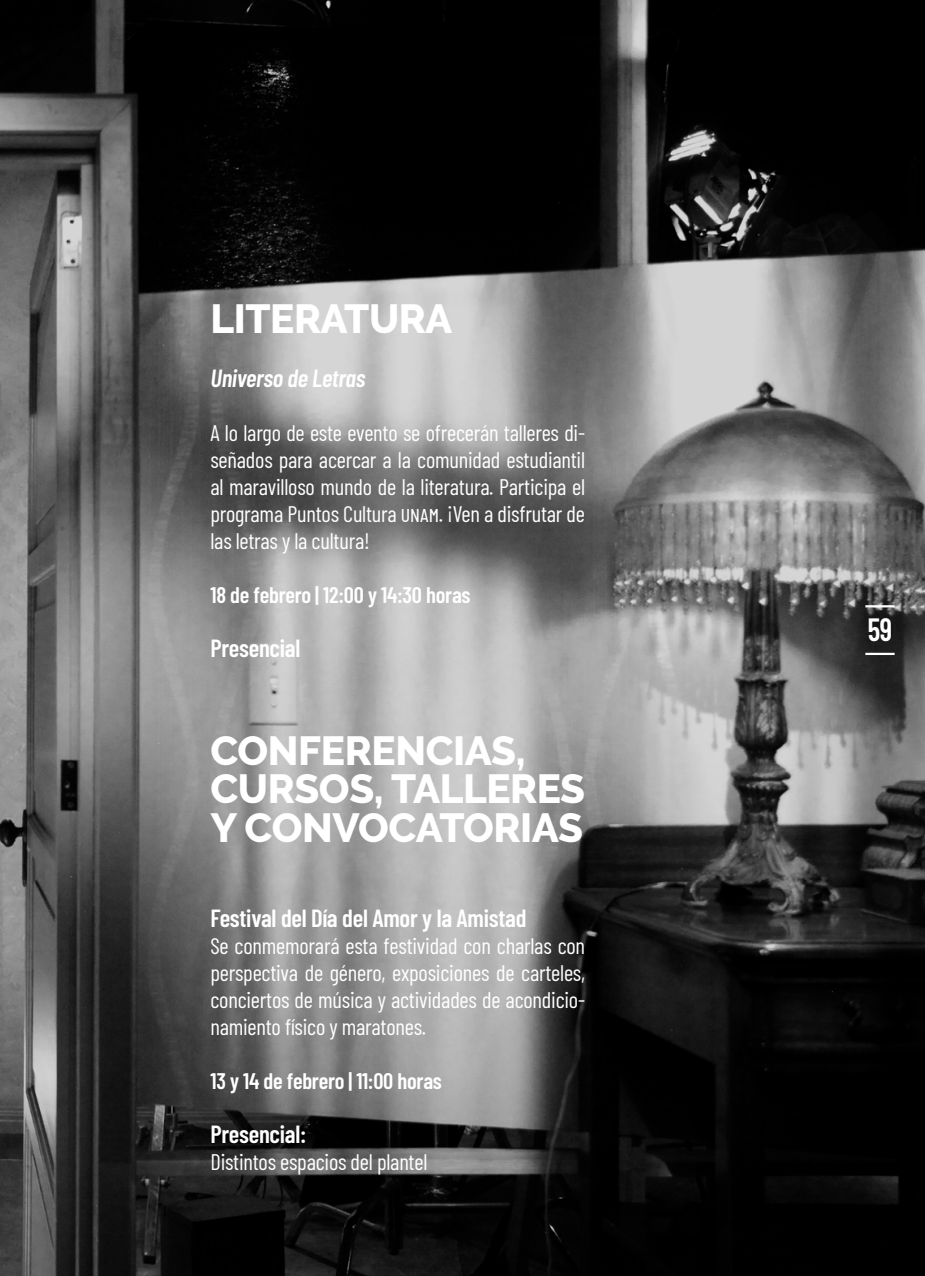
<style>
.page{position:relative;width:925px;height:1276px;background:#fff}
.page>*{position:absolute;margin:0;border:0;box-sizing:border-box;transform-origin:0 0}
.t1{font:800 40.5px/38.2px "Raleway";letter-spacing:-.01em;color:#fff}
.t2{font:600 32.18px "Barlow Condensed";color:#fff;scale:.91 1}
.t3{font:600 24.75px "Barlow Condensed";letter-spacing:-.01em;color:#fff}
.t4{font:italic 600 24.75px "Barlow Condensed";letter-spacing:-.01em;color:#fff}
.t5{font:22.5px/27px "Barlow Condensed";letter-spacing:-.01em;color:#fff;text-align:justify}
.t6{font:600 22.5px "Barlow Condensed";letter-spacing:-.01em;color:#fff}
</style>
<div class="page">
<img style="left:0;top:0;width:925px;height:1276px">
<hr style="left:865px;top:605px;width:29px;height:2px;background:#fff">
<hr style="left:865px;top:653px;width:29px;height:2px;background:#fff">
<h1 class="t1" style="left:210px;top:300px;width:243px">LITERATURA</h1>
<p class="t4" style="left:210px;top:360px;width:156px">Universo de Letras</p>
<p class="t5" style="left:210px;top:418px;width:376px">A lo largo de este evento se ofrecerán talleres di&shy;señados para acercar a la comunidad estudiantil al maravilloso mundo de la literatura. Participa el programa Puntos Cultura unam. ¡Ven a disfrutar de las letras y la cultura!</p>
<p class="t6" style="left:210px;top:579px;width:262px">18 de febrero | 12:00 y 14:30 horas</p>
<p class="t3" style="left:210px;top:630px;width:91px">Presencial</p>
<h1 class="t1" style="left:210px;top:732px;width:376px">CONFERENCIAS,<br>CURSOS, TALLERES<br>Y CONVOCATORIAS</h1>
<p class="t3" style="left:210px;top:900px;width:318px">Festival del Día del Amor y la Amistad</p>
<p class="t5" style="left:210px;top:931px;width:376px">Se conmemorará esta festividad con charlas con perspectiva de género, exposiciones de carteles, conciertos de música y actividades de acondicio&shy;namiento físico y maratones.</p>
<p class="t6" style="left:210px;top:1065px;width:233px">13 y 14 de febrero | 11:00 horas</p>
<p class="t3" style="left:210px;top:1116px;width:97px">Presencial:</p>
<p class="t5" style="left:210px;top:1147px;width:218px">Distintos espacios del plantel</p>
<h2 class="t2" style="left:868px;top:607px;width:29px">59</h2>
</div>
